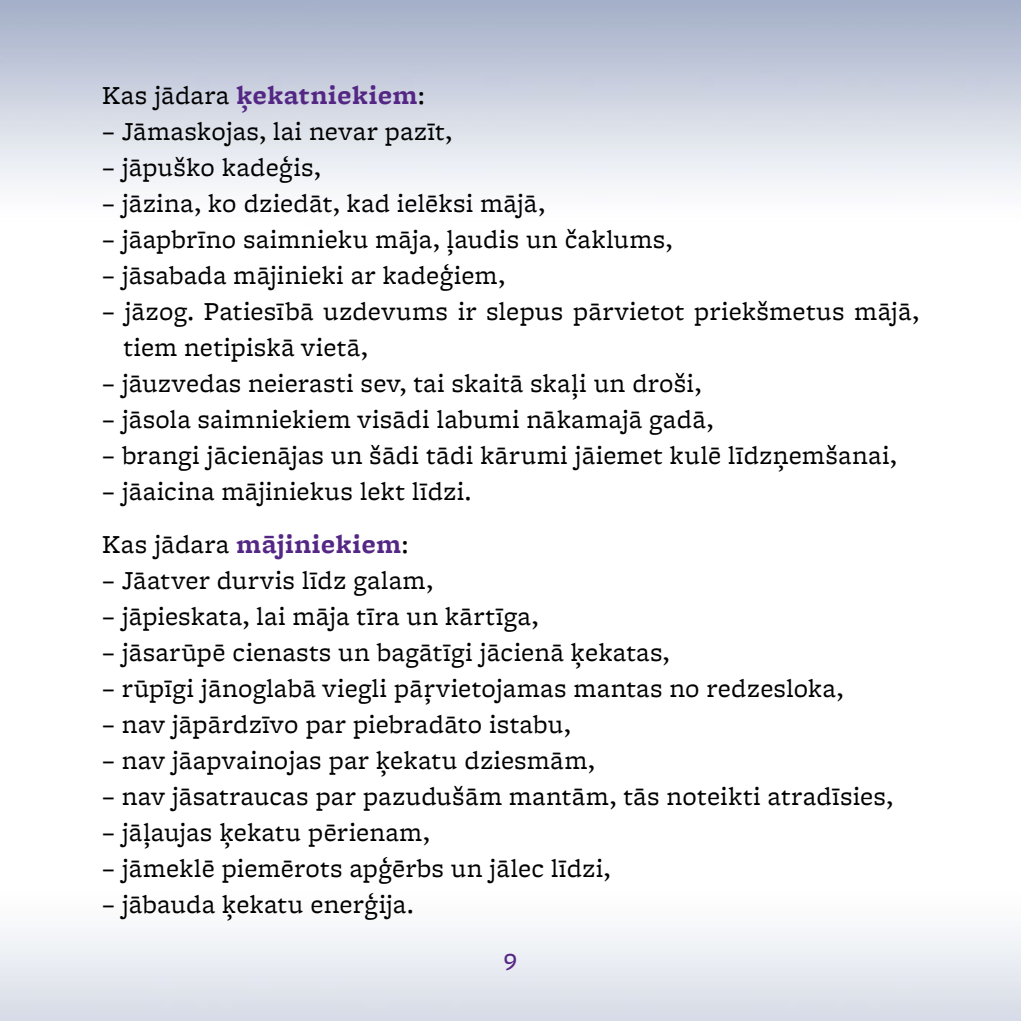
<style>
.page{position:relative;width:1021px;height:1021px;background:#fff}
.page>*{position:absolute;margin:0;border:0;box-sizing:border-box;transform-origin:0 0}
.t1{font:27px/36px "Freight Micro Pro";letter-spacing:.02em;color:#000}
.t2{font:700 27px "Freight Micro Pro";letter-spacing:.015em;color:#542785}
.t3{font:500 25.5px "Freight Micro Pro";color:#542785}
.s1{font-weight:400;color:#000}
.s2{font-weight:700;color:#542785}
</style>
<div class="page">
<p class="t2" style="left:102px;top:76px;width:324px"><span class="s1">Kas jādara</span> ķekatniekiem<span class="s1">:</span></p>
<p class="t1" style="left:102px;top:112px;width:351px">– Jāmaskojas, lai nevar pazīt,</p>
<p class="t1" style="left:102px;top:148px;width:220px">– jāpuško kadeģis,</p>
<p class="t1" style="left:102px;top:184px;width:444px">– jāzina, ko dziedāt, kad ielēksi mājā,</p>
<p class="t1" style="left:102px;top:220px;width:571px">– jāapbrīno saimnieku māja, ļaudis un čaklums,</p>
<p class="t1" style="left:102px;top:256px;width:404px">– jāsabada mājinieki ar kadeģiem,</p>
<p class="t1" style="left:123px;top:292px;width:797px;text-indent:-21px">– jāzog. Patiesībā uzdevums ir slepus pārvietot priekšmetus mājā, tiem netipiskā vietā,</p>
<p class="t1" style="left:102px;top:364px;width:600px">– jāuzvedas neierasti sev, tai skaitā skaļi un droši,</p>
<p class="t1" style="left:102px;top:400px;width:612px">– jāsola saimniekiem visādi labumi nākamajā gadā,</p>
<p class="t1" style="left:102px;top:436px;width:796px">– brangi jācienājas un šādi tādi kārumi jāiemet kulē līdzņemšanai,</p>
<p class="t1" style="left:102px;top:463px;width:371px;line-height:53.1px">– jāaicina mājiniekus lekt līdzi.<br>Kas jādara <span class="s2">mājiniekiem</span>:</p>
<p class="t1" style="left:102px;top:561px;width:332px">– Jāatver durvis līdz galam,</p>
<p class="t1" style="left:102px;top:597px;width:437px">– jāpieskata, lai māja tīra un kārtīga,</p>
<p class="t1" style="left:102px;top:633px;width:569px">– jāsarūpē cienasts un bagātīgi jācienā ķekatas,</p>
<p class="t1" style="left:102px;top:669px;width:742px">– rūpīgi jānoglabā viegli pāŗvietojamas mantas no redzesloka,</p>
<p class="t1" style="left:102px;top:705px;width:470px">– nav jāpārdzīvo par piebradāto istabu,</p>
<p class="t1" style="left:102px;top:741px;width:494px">– nav jāapvainojas par ķekatu dziesmām,</p>
<p class="t1" style="left:102px;top:777px;width:792px">– nav jāsatraucas par pazudušām mantām, tās noteikti atradīsies,</p>
<p class="t1" style="left:102px;top:813px;width:329px">– jāļaujas ķekatu pērienam,</p>
<p class="t1" style="left:102px;top:849px;width:510px">– jāmeklē piemērots apģērbs un jālec līdzi,</p>
<p class="t1" style="left:102px;top:885px;width:313px">– jābauda ķekatu enerģija.</p>
<p class="t3" style="left:504px;top:944px;width:14px">9</p>
</div>
